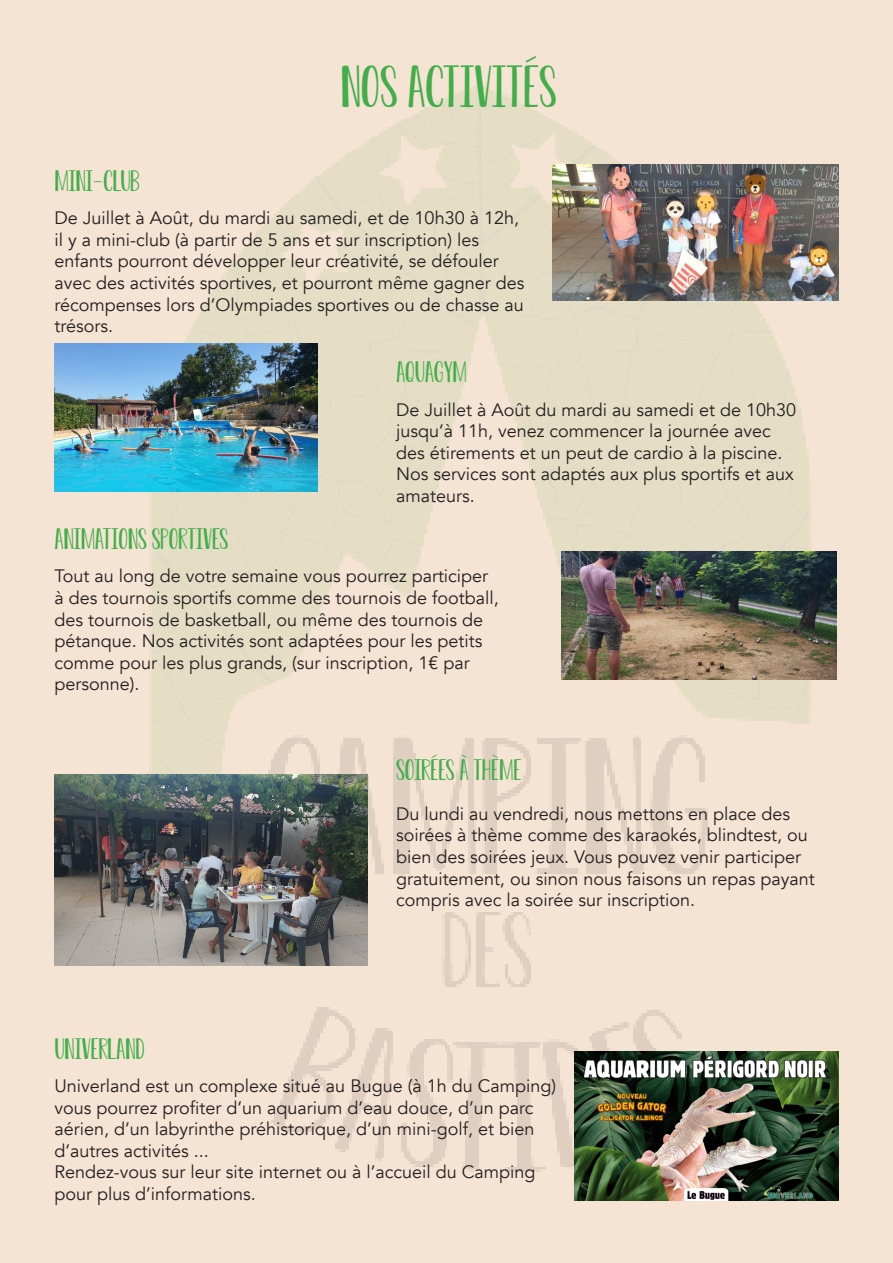
<style>
.page{position:relative;width:893px;height:1263px;background:#f5e3d3}
.page>*{position:absolute;margin:0;border:0;box-sizing:border-box;transform-origin:0 0}
.t1{font:45px "KG Do You Love Me";color:#40ae49}
.t2{font:22.5px "KG Do You Love Me";color:#40ae49}
.t3{font:18px/21.6px "Avenir";color:#231f20}
</style>
<div class="page">
<img style="left:55px;top:84px;width:784px;height:1117px">
<img style="left:552px;top:165px;width:286px;height:136px">
<img style="left:55px;top:774px;width:313px;height:192px">
<img style="left:55px;top:343px;width:262px;height:148px">
<img style="left:562px;top:552px;width:274px;height:128px">
<img style="left:574px;top:1051px;width:265px;height:149px">
<p class="t2" style="left:55px;top:165px;width:87px">MINI-CLUB</p>
<p class="t1" style="left:341px;top:55px;width:218px">NOS ACTIVITÉS</p>
<p class="t3" style="left:55px;top:207px;width:471px">De Juillet à Août, du mardi au samedi, et de 10h30 à 12h, il y a mini-club (à partir de 5 ans et sur inscription) les enfants pourront développer leur créativité, se défouler avec des activités sportives, et pourront même gagner des récompenses lors d’Olympiades sportives ou de chasse au trésors.</p>
<p class="t2" style="left:396px;top:356px;width:72px">AQUAGYM</p>
<p class="t2" style="left:55px;top:523px;width:175px">ANIMATIONS SPORTIVES</p>
<p class="t3" style="left:396px;top:399px;width:402px">De Juillet à Août du mardi au samedi et de 10h30 jusqu’à 11h, venez commencer la journée avec des étirements et un peut de cardio à la piscine.<br>Nos services sont adaptés aux plus sportifs et aux amateurs.</p>
<p class="t3" style="left:55px;top:566px;width:446px">Tout au long de votre semaine vous pourrez participer à des tournois sportifs comme des tournois de football, des tournois de basketball, ou même des tournois de pétanque. Nos activités sont adaptées pour les petits comme pour les plus grands, (sur inscription, 1€ par personne).</p>
<p class="t2" style="left:396px;top:754px;width:127px">SOIRÉES À THÈME</p>
<p class="t2" style="left:55px;top:1032px;width:92px">UNIVERLAND</p>
<p class="t3" style="left:396px;top:803px;width:420px">Du lundi au vendredi, nous mettons en place des soirées à thème comme des karaokés, blindtest, ou bien des soirées jeux. Vous pouvez venir participer gratuitement, ou sinon nous faisons un repas payant compris avec la soirée sur inscription.</p>
<p class="t3" style="left:55px;top:1075px;width:503px">Univerland est un complexe situé au Bugue (à 1h du Camping) vous pourrez profiter d’un aquarium d’eau douce, d’un parc aérien, d’un labyrinthe préhistorique, d’un mini-golf, et bien d’autres activités ...</p>
<p class="t3" style="left:55px;top:1161px;width:483px">Rendez-vous sur leur site internet ou à l’accueil du Camping pour plus d’informations.</p>
</div>
